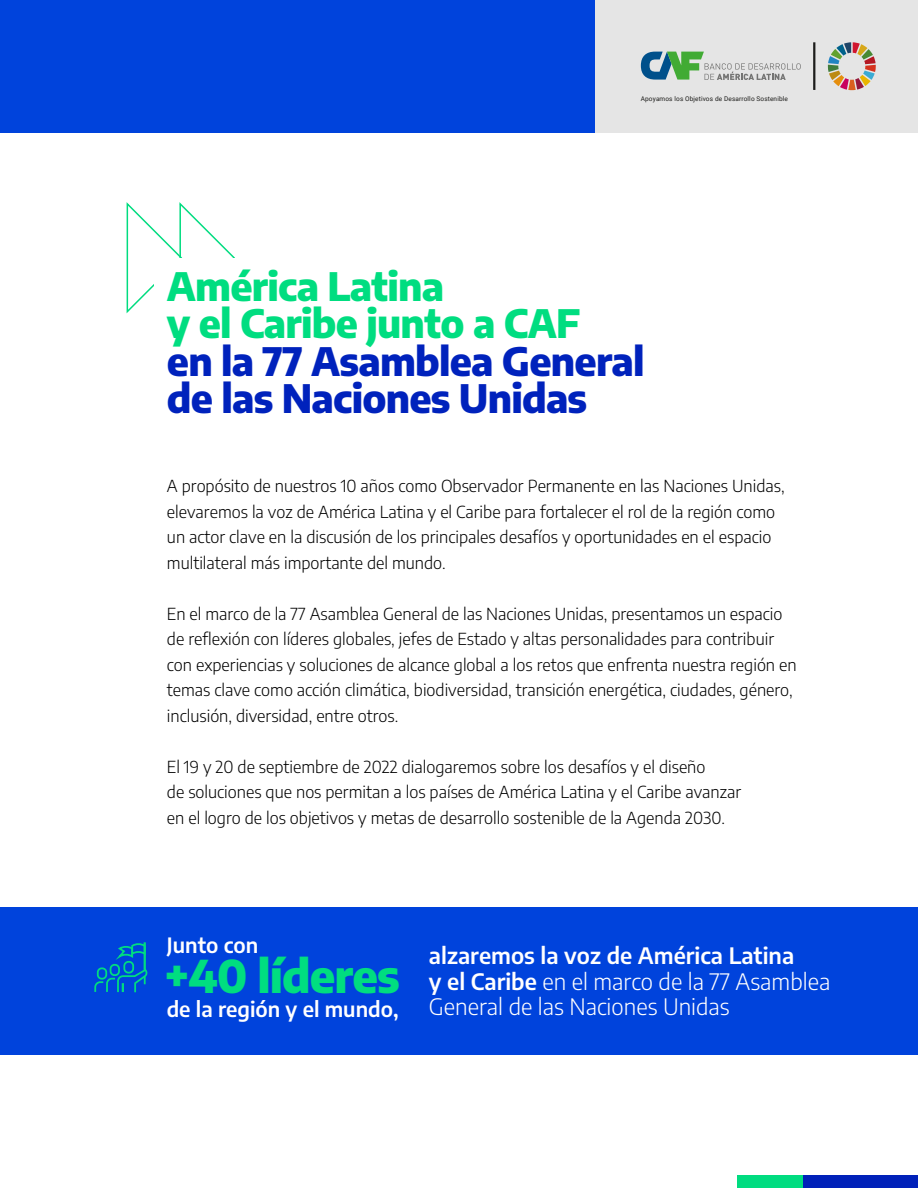
<style>
.page{position:relative;width:918px;height:1188px;background:#fff}
.page>*{position:absolute;margin:0;border:0;box-sizing:border-box;transform-origin:0 0}
.t1{font:800 45px "Encode Sans";letter-spacing:-.02em;color:#00dd80}
.t2{font:800 39px/37.5px "Encode Sans";letter-spacing:-.02em;color:#0022bc}
.t3{font:800 39px/37.5px "Encode Sans";letter-spacing:-.02em;color:#00dd80}
.t4{font:300 22.5px/25.5px "Encode Sans";color:#fff}
.t5{font:600 21px "Encode Sans";color:#fff}
.t6{font:300 16.5px/25.5px "Encode Sans";color:#000}
.t7{font:6.45px "Roboto";letter-spacing:.015em;color:#1d1d1b}
.s1{font-weight:600}
</style>
<div class="page">
<svg style="left:126px;top:202px;width:109px;height:112px"></svg>
<div style="left:154px;top:258px;width:118px;height:81px;background:#fff"></div>
<div style="left:0;top:908px;width:918px;height:147px;background:#0043dc"></div>
<div style="left:123px;top:961px;width:11px;height:13px;border:2px solid #00dc80;border-radius:4px"></div>
<hr style="left:144px;top:942px;width:2px;height:28px;background:#00dc80">
<svg style="left:117px;top:944px;width:29px;height:16px"></svg>
<div style="left:110px;top:964px;width:10px;height:12px;border:2px solid #00dc80;border-radius:4px"></div>
<div style="left:97px;top:967px;width:10px;height:13px;border:2px solid #00dc80;border-radius:4px"></div>
<svg style="left:94px;top:968px;width:54px;height:25px"></svg>
<div style="left:802px;top:1176px;width:116px;height:12px;background:#0021b9"></div>
<div style="left:737px;top:1176px;width:65px;height:12px;background:#00dc80"></div>
<div style="left:0;top:0;width:918px;height:133px;background:#0043dc"></div>
<div style="left:595px;top:0;width:323px;height:133px;background:#e5e5e5"></div>
<hr style="left:813px;top:42px;width:2px;height:48px;background:#1d1d1b">
<svg style="left:828px;top:42px;width:48px;height:48px"></svg>
<svg style="left:641px;top:52px;width:160px;height:28px"></svg>
<p class="t7" style="left:641px;top:94px;width:149px">Apoyamos los Objetivos de Desarrollo Sostenible</p>
<h2 class="t3" style="left:167px;top:266px;width:415px">América Latina<br>y el Caribe junto a CAF</h2>
<h2 class="t2" style="left:167px;top:341px;width:479px">en la 77 Asamblea General de las Naciones Unidas</h2>
<p class="t6" style="left:167px;top:473px;width:619px">A propósito de nuestros 10 años como Observador Permanente en las Naciones Unidas, elevaremos la voz de América Latina y el Caribe para fortalecer el rol de la región como un actor clave en la discusión de los principales desafíos y oportunidades en el espacio multilateral más importante del mundo.</p>
<p class="t6" style="left:167px;top:600px;width:631px">En el marco de la 77 Asamblea General de las Naciones Unidas, presentamos un espacio de reflexión con líderes globales, jefes de Estado y altas personalidades para contribuir con experiencias y soluciones de alcance global a los retos que enfrenta nuestra región en temas clave como acción climática, biodiversidad, transición energética, ciudades, género, inclusión, diversidad, entre otros.</p>
<p class="t6" style="left:167px;top:753px;width:576px">El 19 y 20 de septiembre de 2022 dialogaremos sobre los desafíos y el diseño<br>de soluciones que nos permitan a los países de América Latina y el Caribe avanzar en el logro de los objetivos y metas de desarrollo sostenible de la Agenda 2030.</p>
<p class="t5" style="left:167px;top:930px;width:93px">Junto con</p>
<h1 class="t1" style="left:164px;top:946px;width:237px">+40 líderes</h1>
<p class="t5" style="left:167px;top:995px;width:233px">de la región y el mundo,</p>
<h3 class="t4" style="left:429px;top:942px;width:403px"><span class="s1">alzaremos la voz de América Latina<br>y el Caribe</span> en el marco de la 77 Asamblea<br>General de las Naciones Unidas</h3>
</div>
